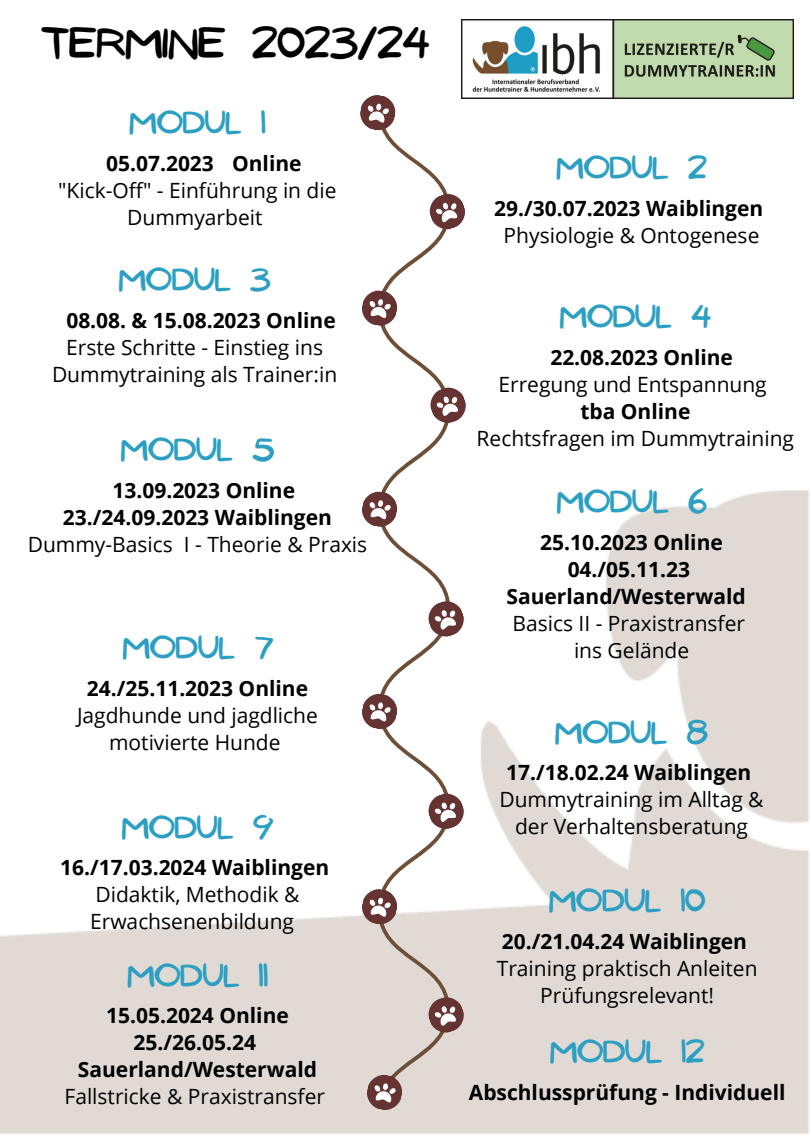
<style>
.page{position:relative;width:810px;height:1134px;background:#fff}
.page>*{position:absolute;margin:0;border:0;box-sizing:border-box;transform-origin:0 0}
.t1{font:38px "NF Ananias Bold";color:#000}
.t2{font:28px "NF Ananias Bold";color:#2c9fc3}
.t3{font:21px/27px "Open Sans";color:#000;text-align:center}
.t4{font:700 21px/27px "Open Sans";color:#000;text-align:center}
</style>
<div class="page">
<img style="left:0;top:19px;width:809px;height:1115px">
<svg style="left:378px;top:109px;width:72px;height:777px"></svg>
<img style="left:461px;top:19px;width:332px;height:79px">
<svg style="left:357px;top:92px;width:41px;height:41px"></svg>
<svg style="left:359px;top:288px;width:41px;height:40px"></svg>
<svg style="left:425px;top:189px;width:45px;height:45px"></svg>
<svg style="left:426px;top:383px;width:45px;height:45px"></svg>
<svg style="left:359px;top:489px;width:41px;height:41px"></svg>
<svg style="left:359px;top:691px;width:41px;height:41px"></svg>
<svg style="left:424px;top:596px;width:45px;height:45px"></svg>
<svg style="left:424px;top:789px;width:45px;height:45px"></svg>
<svg style="left:359px;top:886px;width:110px;height:227px;background:#d5cac5"></svg>
<h1 class="t1" style="left:41px;top:21px;width:390px">TERMINE 2023/24</h1>
<h2 class="t2" style="left:130px;top:107px;width:137px">MODUL 1</h2>
<p class="t4" style="left:106px;top:149px;width:197px">05.07.2023 Online</p>
<p class="t3" style="left:58px;top:176px;width:280px">"Kick-Off" - Einführung in die<br>Dummyarbeit</p>
<h2 class="t2" style="left:119px;top:264px;width:153px">MODUL 3</h2>
<p class="t4" style="left:66px;top:306px;width:271px">08.08. &amp; 15.08.2023 Online</p>
<p class="t3" style="left:52px;top:333px;width:287px">Erste Schritte - Einstieg ins<br>Dummytraining als Trainer:in</p>
<h2 class="t2" style="left:121px;top:434px;width:155px">MODUL 5</h2>
<p class="t4" style="left:63px;top:476px;width:271px;text-align:left;text-indent:50px">13.09.2023 Online<br>23./24.09.2023 Waiblingen</p>
<p class="t3" style="left:28px;top:530px;width:341px">Dummy-Basics I - Theorie &amp; Praxis</p>
<h2 class="t2" style="left:557px;top:152px;width:152px">MODUL 2</h2>
<p class="t4" style="left:494px;top:194px;width:271px">29./30.07.2023 Waiblingen</p>
<p class="t3" style="left:504px;top:221px;width:257px">Physiologie &amp; Ontogenese</p>
<h2 class="t2" style="left:560px;top:301px;width:153px">MODUL 4</h2>
<p class="t4" style="left:550px;top:343px;width:184px">22.08.2023 Online</p>
<p class="t3" style="left:499px;top:370px;width:270px">Erregung und Entspannung</p>
<p class="t4" style="left:580px;top:397px;width:111px">tba Online</p>
<p class="t3" style="left:477px;top:424px;width:319px">Rechtsfragen im Dummytraining</p>
<h2 class="t2" style="left:557px;top:486px;width:151px">MODUL 6</h2>
<p class="t4" style="left:507px;top:528px;width:241px">25.10.2023 Online<br>04./05.11.23<br>Sauerland/Westerwald</p>
<p class="t3" style="left:513px;top:609px;width:234px">Basics II - Praxistransfer</p>
<h2 class="t2" style="left:123px;top:632px;width:151px">MODUL 7</h2>
<p class="t3" style="left:574px;top:636px;width:117px">ins Gelände</p>
<p class="t4" style="left:87px;top:674px;width:223px">24./25.11.2023 Online</p>
<p class="t3" style="left:77px;top:701px;width:242px">Jagdhunde und jagdliche motivierte Hunde</p>
<h2 class="t2" style="left:555px;top:717px;width:154px">MODUL 8</h2>
<p class="t4" style="left:506px;top:759px;width:247px">17./18.02.24 Waiblingen</p>
<p class="t3" style="left:499px;top:786px;width:266px">Dummytraining im Alltag &amp;</p>
<h2 class="t2" style="left:122px;top:812px;width:153px">MODUL 9</h2>
<p class="t3" style="left:515px;top:813px;width:234px">der Verhaltensberatung</p>
<p class="t4" style="left:60px;top:854px;width:271px">16./17.03.2024 Waiblingen</p>
<p class="t3" style="left:90px;top:881px;width:211px;text-align:left">Didaktik, Methodik &amp;<br>Erwachsenenbildung</p>
<h2 class="t2" style="left:127px;top:960px;width:142px">MODUL 11</h2>
<p class="t4" style="left:78px;top:1002px;width:241px">15.05.2024 Online<br>25./26.05.24<br>Sauerland/Westerwald</p>
<p class="t3" style="left:65px;top:1083px;width:262px">Fallstricke &amp; Praxistransfer</p>
<h2 class="t2" style="left:549px;top:885px;width:158px">MODUL 10</h2>
<p class="t4" style="left:502px;top:927px;width:247px">20./21.04.24 Waiblingen</p>
<p class="t3" style="left:497px;top:954px;width:262px">Training praktisch Anleiten<br>Prüfungsrelevant!</p>
<h2 class="t2" style="left:550px;top:1036px;width:156px">MODUL 12</h2>
<p class="t4" style="left:469px;top:1078px;width:318px">Abschlussprüfung - Individuell</p>
</div>
